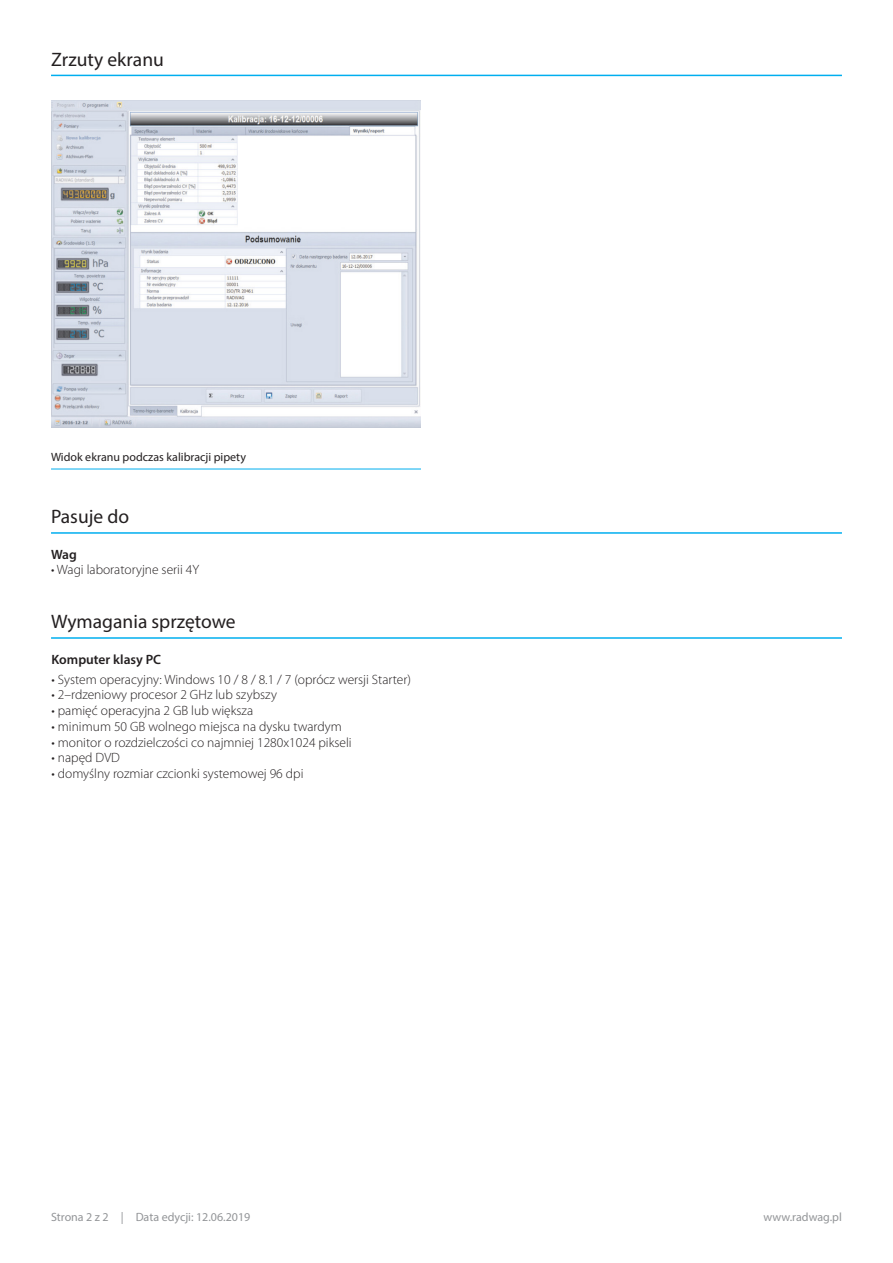
<style>
.page{position:relative;width:893px;height:1263px;background:#fff}
.page>*{position:absolute;margin:0;border:0;box-sizing:border-box;transform-origin:0 0}
.Linia_grupa{font:19.5px "Myriad Pro";color:#231f20}
.Wyposazenie_dodatkow{font:300 13.5px "Myriad Pro";color:#231f20}
.Wyposazenie_dodatkow-2{font:600 13.5px "Myriad Pro";color:#231f20}
.Pagina{font:12px "Myriad Pro";color:#939598}
.Zdjęcia_podpisy{font:12px "Myriad Pro";color:#231f20}
</style>
<div class="page">
<hr style="left:51px;top:75px;width:791px;height:1px;background:#00aeef">
<img style="left:51px;top:101px;width:370px;height:326px">
<hr style="left:51px;top:469px;width:370px;height:1px;background:#00aeef">
<hr style="left:51px;top:532px;width:791px;height:2px;background:#00aeef">
<hr style="left:51px;top:637px;width:791px;height:2px;background:#00aeef">
<p class="Linia_grupa" style="left:51px;top:47px;width:114px">Zrzuty ekranu</p>
<p class="Zdjęcia_podpisy" style="left:51px;top:449px;width:196px">Widok ekranu podczas kalibracji pipety</p>
<p class="Linia_grupa" style="left:51px;top:505px;width:80px">Pasuje do</p>
<p class="Wyposazenie_dodatkow-2" style="left:51px;top:545px;width:27px">Wag</p>
<p class="Wyposazenie_dodatkow" style="left:51px;top:562px;width:150px">• Wagi laboratoryjne serii 4Y</p>
<p class="Linia_grupa" style="left:51px;top:610px;width:186px">Wymagania sprzętowe</p>
<p class="Wyposazenie_dodatkow-2" style="left:52px;top:651px;width:111px">Komputer klasy PC</p>
<p class="Wyposazenie_dodatkow" style="left:52px;top:671px;width:361px">• System operacyjny: Windows 10 / 8 / 8.1 / 7 (oprócz wersji Starter)</p>
<p class="Wyposazenie_dodatkow" style="left:52px;top:687px;width:227px">• 2–rdzeniowy procesor 2 GHz lub szybszy</p>
<p class="Wyposazenie_dodatkow" style="left:52px;top:703px;width:203px">• pamięć operacyjna 2 GB lub większa</p>
<p class="Wyposazenie_dodatkow" style="left:52px;top:718px;width:292px">• minimum 50 GB wolnego miejsca na dysku twardym</p>
<p class="Wyposazenie_dodatkow" style="left:52px;top:734px;width:302px">• monitor o rozdzielczości co najmniej 1280x1024 pikseli</p>
<p class="Wyposazenie_dodatkow" style="left:52px;top:750px;width:70px">• napęd DVD</p>
<p class="Wyposazenie_dodatkow" style="left:52px;top:766px;width:253px">• domyślny rozmiar czcionki systemowej 96 dpi</p>
<p class="Pagina" style="left:51px;top:1209px;width:201px">Strona 2 z 2 | Data edycji: 12.06.2019</p>
<p class="Pagina" style="left:763px;top:1209px;width:80px">www.radwag.pl</p>
</div>
